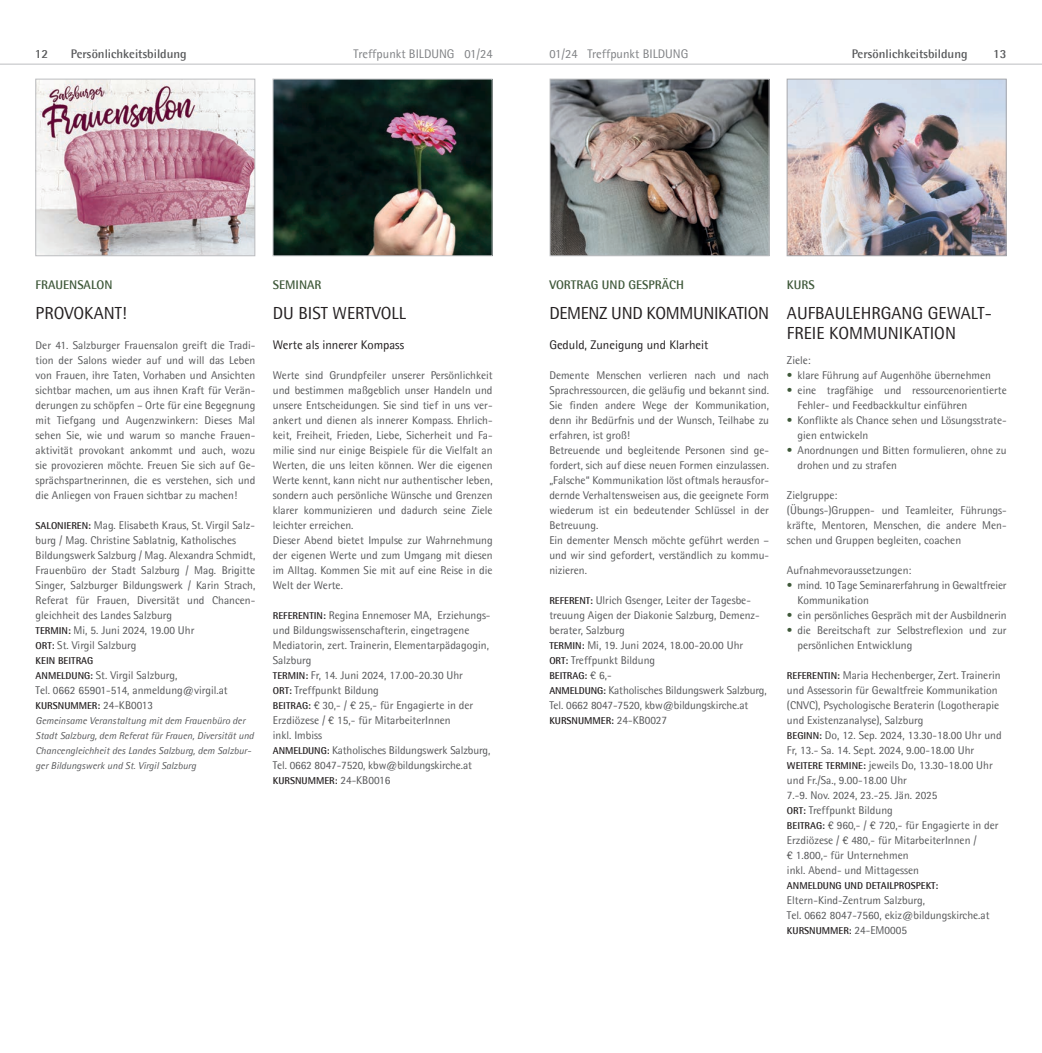
<style>
.page{position:relative;width:1042px;height:1053px;background:#fff}
.page>*{position:absolute;margin:0;border:0;box-sizing:border-box;transform-origin:0 0}
.t1{font:17.5px/20px "Agfa Rotis Semisans";color:#231f20}
.t2{font:17.5px "Agfa Rotis Semisans";letter-spacing:-.02em;color:#231f20}
.t3{font:12.5px "Agfa Rotis Semisans";color:#231f20}
.t4{font:700 12.5px "Agfa Rotis Semisans";color:#57585a}
.t5{font:12.5px "Agfa Rotis Semisans";color:#808285}
.t6{font:700 12.5px "Agfa Rotis Semisans";color:#3e5839}
.t7{font:11.25px/15px "Agfa Rotis Semisans";color:#57585a}
.t8{font:italic 10px/15px "Agfa Rotis Semisans";color:#57585a}
.t9{font:700 10px "Agfa Rotis Semisans";color:#231f20}
.s1{font-weight:700;font-size:10px;color:#231f20}
.s2{font-weight:700;font-style:normal;color:#231f20}
.s3{font-style:normal;font-size:11.25px}
.s4{font-weight:400;font-size:11.25px;color:#57585a}
.s5{color:#3e5839}
</style>
<div class="page">
<img style="left:789px;top:81px;width:215px;height:173px">
<div style="left:787px;top:79px;width:219px;height:177px;border:1px solid #a8a9ad"></div>
<hr style="left:0;top:64px;width:521px;height:1px;background:#bcbdc0">
<hr style="left:521px;top:64px;width:521px;height:1px;background:#bcbdc0">
<img style="left:552px;top:81px;width:215px;height:173px">
<div style="left:550px;top:79px;width:219px;height:177px;border:1px solid #bcbdc0"></div>
<img style="left:275px;top:81px;width:215px;height:173px">
<div style="left:273px;top:79px;width:219px;height:177px;border:1px solid #bcbdc0"></div>
<img style="left:37px;top:81px;width:216px;height:173px">
<div style="left:35px;top:79px;width:220px;height:177px;border:1px solid #bcbdc0"></div>
<p class="t4" style="left:35px;top:46px;width:15px">12</p>
<p class="t4" style="left:71px;top:46px;width:117px">Persönlichkeitsbildung</p>
<p class="t5" style="left:354px;top:46px;width:141px">Treffpunkt BILDUNG 01/24</p>
<p class="t5" style="left:549px;top:46px;width:141px">01/24 Treffpunkt BILDUNG</p>
<p class="t4" style="left:993px;top:46px;width:15px">13</p>
<p class="t4" style="left:852px;top:46px;width:117px">Persönlichkeitsbildung</p>
<p class="t6" style="left:36px;top:277px;width:78px">FRAUENSALON</p>
<h1 class="t1" style="left:36px;top:303px;width:93px">PROVOKANT!</h1>
<p class="t7" style="left:36px;top:337px;width:221px;text-align:justify">Der 41. Salzburger Frauensalon greift die Tradi&shy;tion der Salons wieder auf und will das Leben von Frauen, ihre Taten, Vorhaben und Ansichten sichtbar machen, um aus ihnen Kraft für Verän&shy;derungen zu schöpfen – Orte für eine Begegnung mit Tiefgang und Augenzwinkern: Dieses Mal sehen Sie, wie und warum so manche Frauen&shy;aktivität provokant ankommt und auch, wozu sie provozieren möchte. Freuen Sie sich auf Ge&shy;sprächspartnerinnen, die es verstehen, sich und die Anliegen von Frauen sichtbar zu machen!</p>
<p class="t7" style="left:36px;top:517px;width:221px"><span class="s1">SALONIEREN:</span> Mag. Elisabeth Kraus, St. Virgil Salz&shy;burg / Mag. Christine Sablatnig, Katholisches Bildungswerk Salzburg / Mag. Alexandra Schmidt, Frauenbüro der Stadt Salzburg / Mag. Brigitte Singer, Salzburger Bildungswerk / Karin Strach, Referat für Frauen, Diversität und Chancen&shy;gleichheit des Landes Salzburg<br><span class="s1">TERMIN:</span> Mi, 5. Juni 2024, 19.00 Uhr<br><span class="s1">ORT:</span> St. Virgil Salzburg</p>
<p class="t9" style="left:36px;top:654px;width:59px">KEIN BEITRAG</p>
<p class="t7" style="left:36px;top:667px;width:194px"><span class="s1">ANMELDUNG:</span> St. Virgil Salzburg,<br>Tel. 0662 65901-514, anmeldung@virgil.at</p>
<p class="t8" style="left:36px;top:698px;width:220px"><span class="s2">KURSNUMMER:</span> <span class="s3">24-KB0013<br></span>Gemeinsame Veranstaltung mit dem Frauenbüro der Stadt Salzburg, dem Referat für Frauen, Diversität und Chancengleichheit des Landes Salzburg, dem Salzbur&shy;ger Bildungswerk und St. Virgil Salzburg</p>
<p class="t6" style="left:273px;top:277px;width:50px">SEMINAR</p>
<h1 class="t1" style="left:273px;top:303px;width:134px">DU BIST WERTVOLL</h1>
<p class="t3" style="left:273px;top:337px;width:133px">Werte als innerer Kompass</p>
<p class="t7" style="left:273px;top:367px;width:221px">Werte sind Grundpfeiler unserer Persönlichkeit und bestimmen maßgeblich unser Handeln und unsere Entscheidungen. Sie sind tief in uns ver&shy;ankert und dienen als innerer Kompass. Ehrlich&shy;keit, Freiheit, Frieden, Liebe, Sicherheit und Fa&shy;milie sind nur einige Beispiele für die Vielfalt an Werten, die uns leiten können. Wer die eigenen Werte kennt, kann nicht nur authentischer leben, sondern auch persönliche Wünsche und Grenzen klarer kommunizieren und dadurch seine Ziele leichter erreichen.<br>Dieser Abend bietet Impulse zur Wahrnehmung der eigenen Werte und zum Umgang mit diesen im Alltag. Kommen Sie mit auf eine Reise in die Welt der Werte.</p>
<p class="t7" style="left:273px;top:607px;width:219px"><span class="s1">REFERENTIN:</span> Regina Ennemoser MA, Erziehungs&shy;und Bildungswissenschafterin, eingetragene Mediatorin, zert. Trainerin, Elementarpädagogin, Salzburg<br><span class="s1">TERMIN:</span> Fr, 14. Juni 2024, 17.00-20.30 Uhr<br><span class="s1">ORT:</span> Treffpunkt Bildung<br><span class="s1">BEITRAG:</span> € 30,- / € 25,- für Engagierte in der Erzdiözese / € 15,- für MitarbeiterInnen<br>inkl. Imbiss<br><span class="s1">ANMELDUNG:</span> Katholisches Bildungswerk Salzburg, Tel. 0662 8047-7520, kbw@bildungskirche.at</p>
<p class="t9" style="left:273px;top:774px;width:119px">KURSNUMMER: <span class="s4">24-KB0016</span></p>
<p class="t6" style="left:549px;top:277px;width:136px">VORTRAG UND GESPRÄCH</p>
<h1 class="t2" style="left:549px;top:303px;width:221px">DEMENZ UND KOMMUNIKATION</h1>
<p class="t3" style="left:549px;top:337px;width:161px">Geduld, Zuneigung und Klarheit</p>
<p class="t7" style="left:549px;top:367px;width:221px">Demente Menschen verlieren nach und nach Sprachressourcen, die geläufig und bekannt sind.<br>Sie finden andere Wege der Kommunikation, denn ihr Bedürfnis und der Wunsch, Teilhabe zu erfahren, ist groß!<br>Betreuende und begleitende Personen sind ge&shy;fordert, sich auf diese neuen Formen einzulassen. „Falsche“ Kommunikation löst oftmals herausfor&shy;dernde Verhaltensweisen aus, die geeignete Form wiederum ist ein bedeutender Schlüssel in der Betreuung.<br>Ein dementer Mensch möchte geführt werden – und wir sind gefordert, verständlich zu kommu&shy;nizieren.</p>
<p class="t7" style="left:549px;top:592px;width:212px"><span class="s1">REFERENT:</span> Ulrich Gsenger, Leiter der Tagesbe&shy;treuung Aigen der Diakonie Salzburg, Demenz&shy;berater, Salzburg<br><span class="s1">TERMIN:</span> Mi, 19. Juni 2024, 18.00-20.00 Uhr <span class="s1">ORT:</span> Treffpunkt Bildung</p>
<p class="t9" style="left:549px;top:669px;width:64px">BEITRAG: <span class="s4">€ 6,-</span></p>
<p class="t7" style="left:549px;top:682px;width:219px"><span class="s1">ANMELDUNG:</span> Katholisches Bildungswerk Salzburg,<br>Tel. 0662 8047-7520, kbw@bildungskirche.at</p>
<p class="t9" style="left:549px;top:714px;width:119px">KURSNUMMER: <span class="s4">24-KB0027</span></p>
<p class="t6" style="left:787px;top:277px;width:29px">KURS</p>
<h1 class="t1" style="left:787px;top:303px;width:206px">AUFBAULEHRGANG GEWALT-<br>FREIE KOMMUNIKATION</h1>
<p class="t7" style="left:787px;top:352px;width:25px">Ziele:</p>
<p class="t7" style="left:787px;top:367px;width:205px"><span class="s5">•</span> klare Führung auf Augenhöhe übernehmen</p>
<p class="t7" style="left:797px;top:382px;width:211px;text-indent:-11px"><span class="s5">•</span> eine tragfähige und ressourcenorientierte<br>Fehler- und Feedbackkultur einführen</p>
<p class="t7" style="left:797px;top:412px;width:211px;text-indent:-11px"><span class="s5">•</span> Konflikte als Chance sehen und Lösungsstrate&shy;gien entwickeln</p>
<p class="t7" style="left:797px;top:442px;width:211px;text-indent:-11px"><span class="s5">•</span> Anordnungen und Bitten formulieren, ohne zu drohen und zu strafen</p>
<p class="t7" style="left:787px;top:487px;width:221px">Zielgruppe:<br>(Übungs-)Gruppen- und Teamleiter, Führungs&shy;kräfte, Mentoren, Menschen, die andere Men&shy;schen und Gruppen begleiten, coachen</p>
<p class="t7" style="left:787px;top:562px;width:126px">Aufnahmevoraussetzungen:</p>
<p class="t7" style="left:797px;top:577px;width:211px;text-indent:-11px"><span class="s5">•</span> mind. 10 Tage Seminarerfahrung in Gewaltfreier<br>Kommunikation</p>
<p class="t7" style="left:787px;top:607px;width:221px"><span class="s5">•</span> ein persönliches Gespräch mit der Ausbildnerin</p>
<p class="t7" style="left:797px;top:622px;width:211px;text-indent:-11px"><span class="s5">•</span> die Bereitschaft zur Selbstreflexion und zur persönlichen Entwicklung</p>
<p class="t7" style="left:787px;top:667px;width:216px"><span class="s1">REFERENTIN:</span> Maria Hechenberger, Zert. Trainerin und Assessorin für Gewaltfreie Kommunikation (CNVC), Psychologische Beraterin (Logotherapie und Existenzanalyse), Salzburg<br><span class="s1">BEGINN:</span> Do, 12. Sep. 2024, 13.30-18.00 Uhr und Fr, 13.- Sa. 14. Sept. 2024, 9.00-18.00 Uhr <span class="s1">WEITERE TERMINE:</span> jeweils Do, 13.30-18.00 Uhr und Fr./Sa., 9.00-18.00 Uhr<br>7.-9. Nov. 2024, 23.-25. Jän. 2025<br><span class="s1">ORT:</span> Treffpunkt Bildung<br><span class="s1">BEITRAG:</span> € 960,- / € 720,- für Engagierte in der Erzdiözese / € 480,- für MitarbeiterInnen /<br>€ 1.800,- für Unternehmen<br>inkl. Abend- und Mittagessen</p>
<p class="t9" style="left:787px;top:879px;width:153px">ANMELDUNG UND DETAILPROSPEKT:</p>
<p class="t7" style="left:787px;top:892px;width:204px">Eltern-Kind-Zentrum Salzburg,<br>Tel. 0662 8047-7560, ekiz@bildungskirche.at</p>
<p class="t9" style="left:787px;top:924px;width:122px">KURSNUMMER: <span class="s4">24-EM0005</span></p>
</div>
